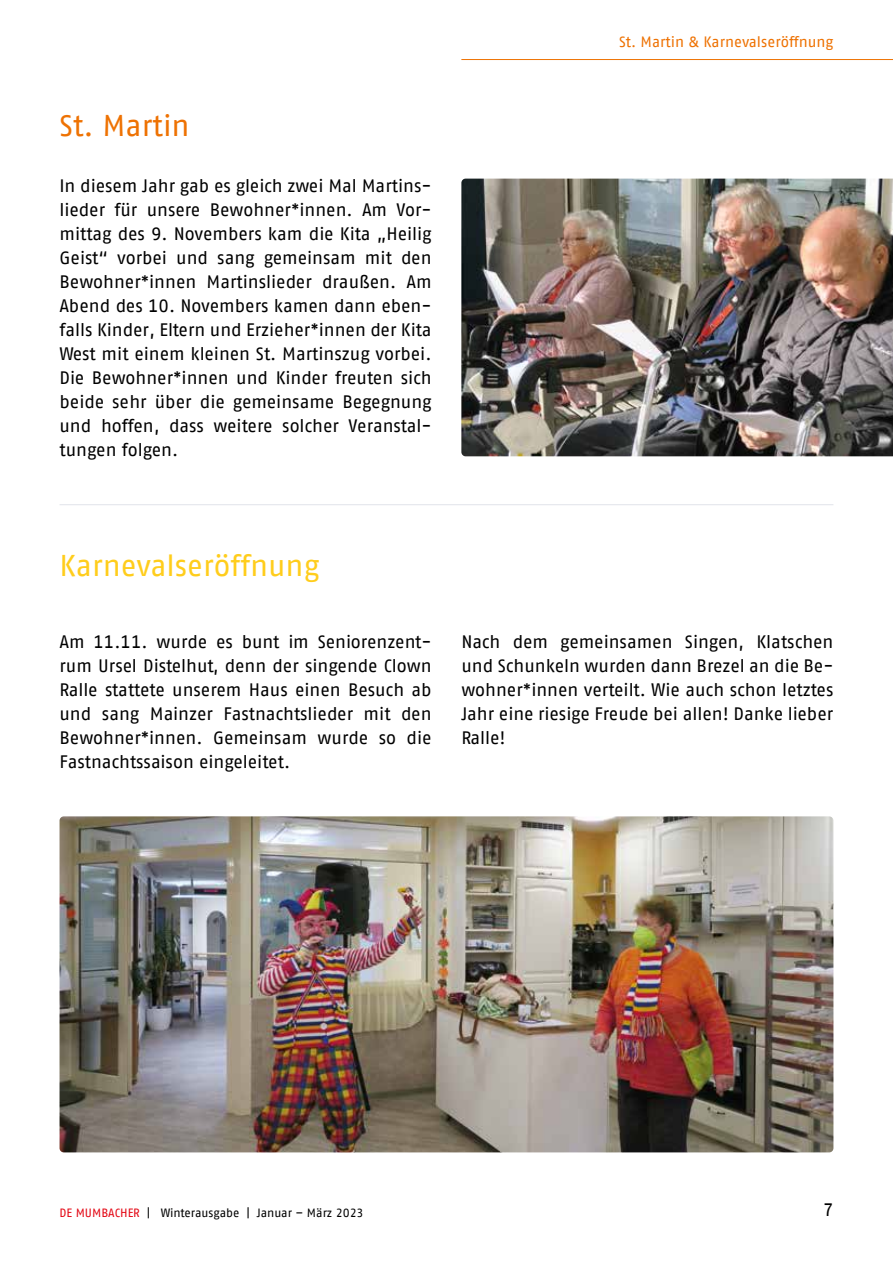
<style>
.page{position:relative;width:893px;height:1263px;background:#fff}
.page>*{position:absolute;margin:0;border:0;box-sizing:border-box;transform-origin:0 0}
.t1{font:30px "AWO Fago Office";color:#ffcd1c}
.t2{font:30px "AWO Fago Office";color:#ee7203}
.t3{font:18px/24px "AWO Fago Office";color:#000;text-align:justify}
.t4{font:15px "AWO Fago Office";color:#ee7203}
.t5{font:12px "AWO Fago Office";color:#000}
.s1{color:#e30613}
</style>
<div class="page">
<img style="left:461px;top:179px;width:432px;height:277px">
<img style="left:60px;top:816px;width:773px;height:336px">
<hr style="left:461px;top:59px;width:432px;height:1px;background:#ee7203">
<hr style="left:60px;top:504px;width:773px;height:1px;background:#e1e4ea">
<h1 class="t2" style="left:60px;top:108px;width:132px">St. Martin</h1>
<p class="t3" style="left:60px;top:174px;width:374px">In diesem Jahr gab es gleich zwei Mal Martins&shy;lieder für unsere Bewohner*innen. Am Vor&shy;mittag des 9. Novembers kam die Kita „Heilig Geist“ vorbei und sang gemeinsam mit den Bewohner*innen Martinslieder draußen. Am Abend des 10. Novembers kamen dann eben&shy;falls Kinder, Eltern und Erzieher*innen der Kita West mit einem kleinen St. Martinszug vorbei.<br>Die Bewohner*innen und Kinder freuten sich beide sehr über die gemeinsame Begegnung und hoffen, dass weitere solcher Veranstal&shy;tungen folgen.</p>
<h1 class="t1" style="left:60px;top:549px;width:261px">Karnevalseröffnung</h1>
<p class="t4" style="left:619px;top:33px;width:216px">St. Martin &amp; Karnevalseröffnung</p>
<p class="t3" style="left:60px;top:630px;width:374px">Am 11.11. wurde es bunt im Seniorenzent&shy;rum Ursel Distelhut, denn der singende Clown Ralle stattete unserem Haus einen Besuch ab und sang Mainzer Fastnachtslieder mit den Bewohner*innen. Gemeinsam wurde so die Fastnachtssaison eingeleitet.</p>
<p class="t3" style="left:461px;top:630px;width:374px">Nach dem gemeinsamen Singen, Klatschen und Schunkeln wurden dann Brezel an die Be&shy;wohner*innen verteilt. Wie auch schon letztes Jahr eine riesige Freude bei allen! Danke lieber Ralle!</p>
<p class="t5" style="left:60px;top:1205px;width:306px"><span class="s1">DE MUMBACHER</span> | Winterausgabe | Januar – März 2023</p>
<p class="t3" style="left:823px;top:1197px;width:12px">7</p>
</div>
